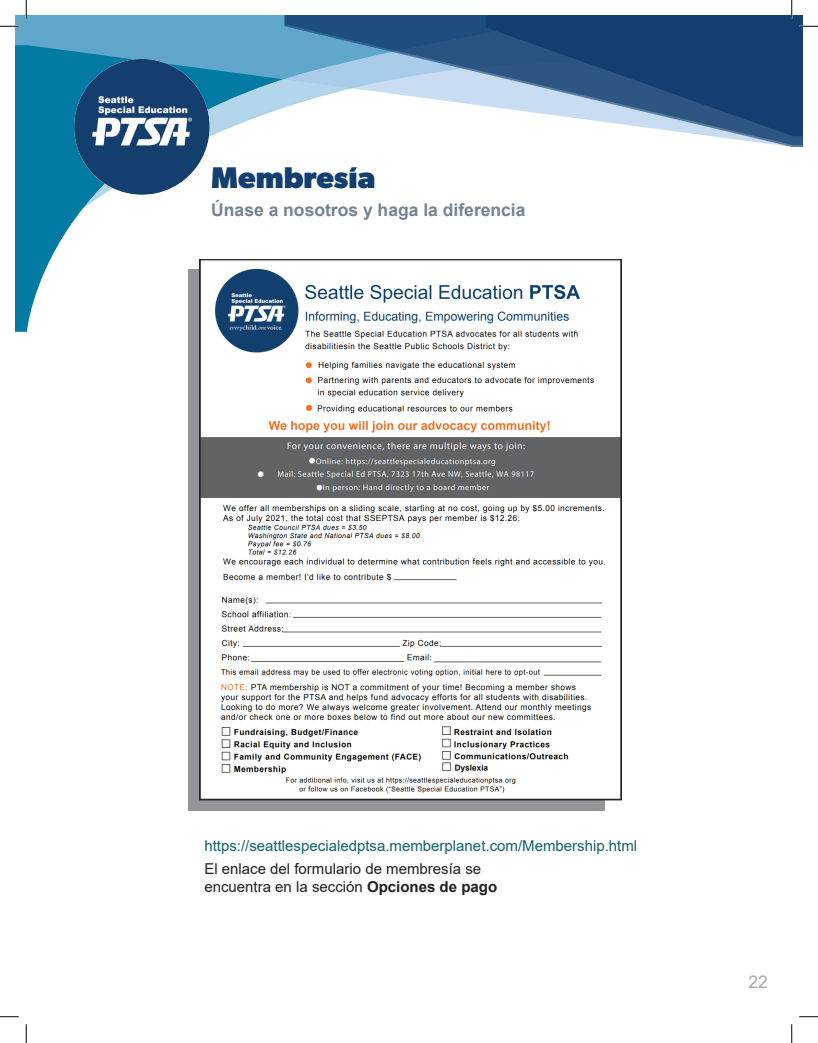
<style>
.page{position:relative;width:818px;height:1043px;background:#fff}
.page>*{position:absolute;margin:0;border:0;box-sizing:border-box;transform-origin:0 0}
.header_big_text{font:700 30px "Gibson";color:#123f6f}
.header_small_text{font:700 17.5px "Arial";color:#748393}
.t1{font:17.5px "Arial";color:#a4abb5}
.bottom_body_text_p22{font:15px/18px "Arial";color:#231f20}
.DNT_link_p22{font:15px "Arial";color:#14606e}
.s1{font-weight:700}
</style>
<div class="page">
<svg style="left:15px;top:147px;width:84px;height:185px;fill:#027aa3"></svg>
<svg style="left:15px;top:15px;width:269px;height:132px;background:#58a4c6"></svg>
<img style="left:71px;top:56px;width:141px;height:141px">
<svg style="left:285px;top:15px;width:517px;height:130px"></svg>
<svg style="left:486px;top:15px;width:316px;height:119px;background:#41668e"></svg>
<svg style="left:188px;top:269px;width:416px;height:541px;background:#87888b"></svg>
<img style="left:201px;top:268px;width:419px;height:530px">
<svg style="left:0;top:25px;width:19px;height:2px"></svg>
<svg style="left:799px;top:25px;width:19px;height:2px"></svg>
<svg style="left:0;top:1016px;width:19px;height:1px"></svg>
<svg style="left:799px;top:1016px;width:19px;height:1px"></svg>
<svg style="left:25px;top:0;width:2px;height:19px"></svg>
<svg style="left:25px;top:1024px;width:2px;height:18px"></svg>
<svg style="left:790px;top:0;width:2px;height:19px"></svg>
<svg style="left:791px;top:1024px;width:1px;height:18px"></svg>
<p class="header_big_text" style="left:211px;top:159px;width:166px">Membresía</p>
<p class="header_small_text" style="left:211px;top:197px;width:316px">Únase a nosotros y haga la diferencia</p>
<p class="DNT_link_p22" style="left:204px;top:835px;width:434px">https://seattlespecialedptsa.memberplanet.com/Membership.html</p>
<p class="bottom_body_text_p22" style="left:204px;top:860px;width:294px">El enlace del formulario de membresía se encuentra en la sección <span class="s1">Opciones de pago</span></p>
<p class="t1" style="left:748px;top:969px;width:21px">22</p>
</div>
